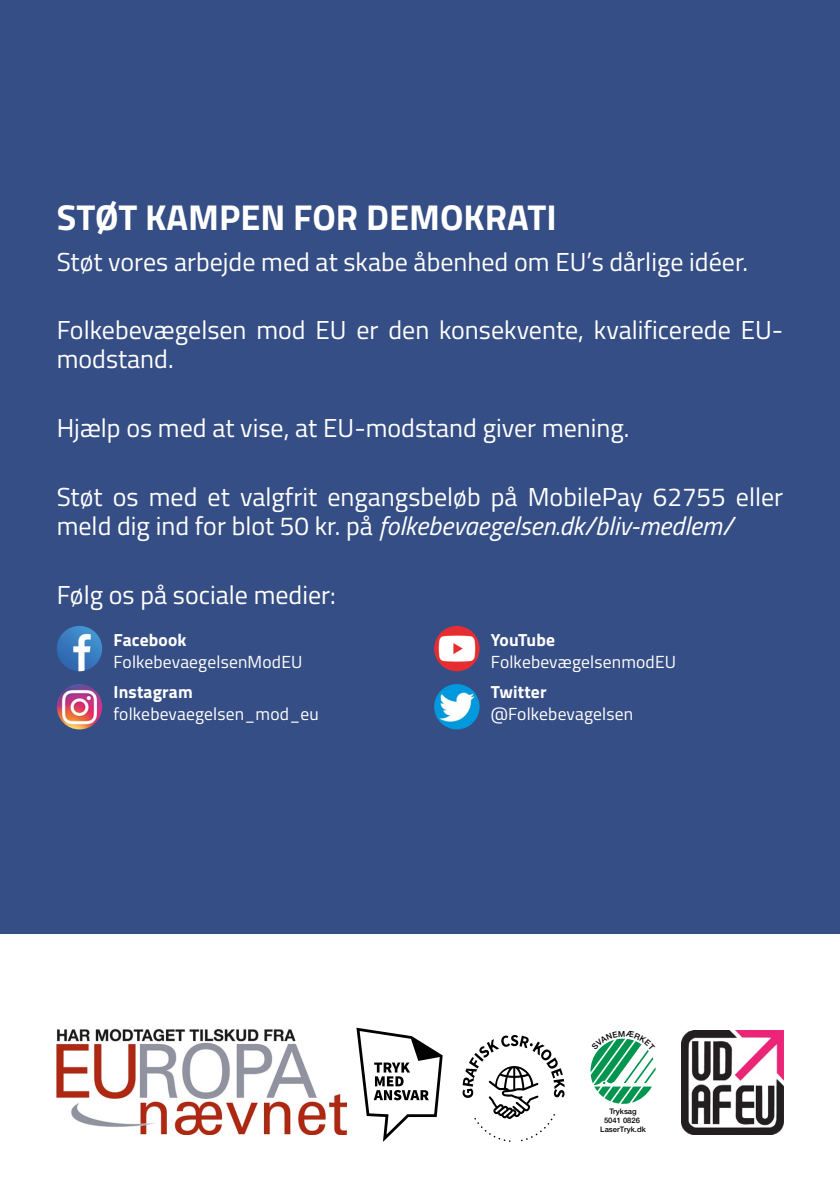
<style>
.page{position:relative;width:840px;height:1191px;background:#fff}
.page>*{position:absolute;margin:0;border:0;box-sizing:border-box;transform-origin:0 0}
.t1{font:700 36px "Titillium Web";color:#fff}
.t2{font:26px/29px "Titillium Web";color:#fff}
.t3{font:17.6px "Titillium Web";letter-spacing:.01em;color:#fff}
.t4{font:700 17.6px "Titillium Web";letter-spacing:.01em;color:#fff}
.t5{font:700 17.6px "Titillium Web";letter-spacing:-.015em;color:#fff}
.t6{font:500 7.6px/9.2px "Helvetica Neue LT Std";color:#000;text-align:center}
.s1{font-style:italic}
</style>
<div class="page">
<div style="left:0;top:0;width:839px;height:933px;background:#354e85"></div>
<img style="left:681px;top:1030px;width:101px;height:104px">
<img style="left:57px;top:626px;width:45px;height:45px;border-radius:23px">
<img style="left:434px;top:626px;width:45px;height:45px;border-radius:23px">
<img style="left:57px;top:684px;width:45px;height:45px;border-radius:23px">
<img style="left:434px;top:684px;width:45px;height:45px;border-radius:23px">
<img style="left:57px;top:1028px;width:289px;height:106px">
<svg style="left:462px;top:1035px;width:102px;height:107px"></svg>
<svg style="left:356px;top:1027px;width:86px;height:115px"></svg>
<svg style="left:590px;top:1038px;width:65px;height:65px"></svg>
<h1 class="t1" style="left:57px;top:190px;width:501px">STØT KAMPEN FOR DEMOKRATI</h1>
<p class="t2" style="left:57px;top:246px;width:692px">Støt vores arbejde med at skabe åbenhed om EU’s dårlige idéer.</p>
<p class="t2" style="left:57px;top:314px;width:727px">Folkebevægelsen mod EU er den konsekvente, kvalificerede EU&shy;modstand.</p>
<p class="t2" style="left:57px;top:412px;width:574px">Hjælp os med at vise, at EU-modstand giver mening.</p>
<p class="t2" style="left:57px;top:481px;width:727px">Støt os med et valgfrit engangsbeløb på MobilePay 62755 eller meld dig ind for blot 50 kr. på <span class="s1">folkebevaegelsen.dk/bliv-medlem/</span></p>
<p class="t2" style="left:57px;top:579px;width:280px">Følg os på sociale medier:</p>
<p class="t4" style="left:113px;top:626px;width:74px">Facebook</p>
<p class="t3" style="left:113px;top:649px;width:190px">FolkebevaegelsenModEU</p>
<p class="t4" style="left:113px;top:679px;width:81px">Instagram</p>
<p class="t3" style="left:113px;top:701px;width:207px">folkebevaegelsen_mod_eu</p>
<p class="t5" style="left:490px;top:626px;width:66px">YouTube</p>
<p class="t3" style="left:490px;top:649px;width:187px">FolkebevægelsenmodEU</p>
<p class="t4" style="left:490px;top:679px;width:57px">Twitter</p>
<p class="t3" style="left:490px;top:701px;width:144px">@Folkebevagelsen</p>
<p class="t6" style="left:600px;top:1106px;width:47px">Tryksag<br>5041 0826<br>LaserTryk.dk</p>
</div>
